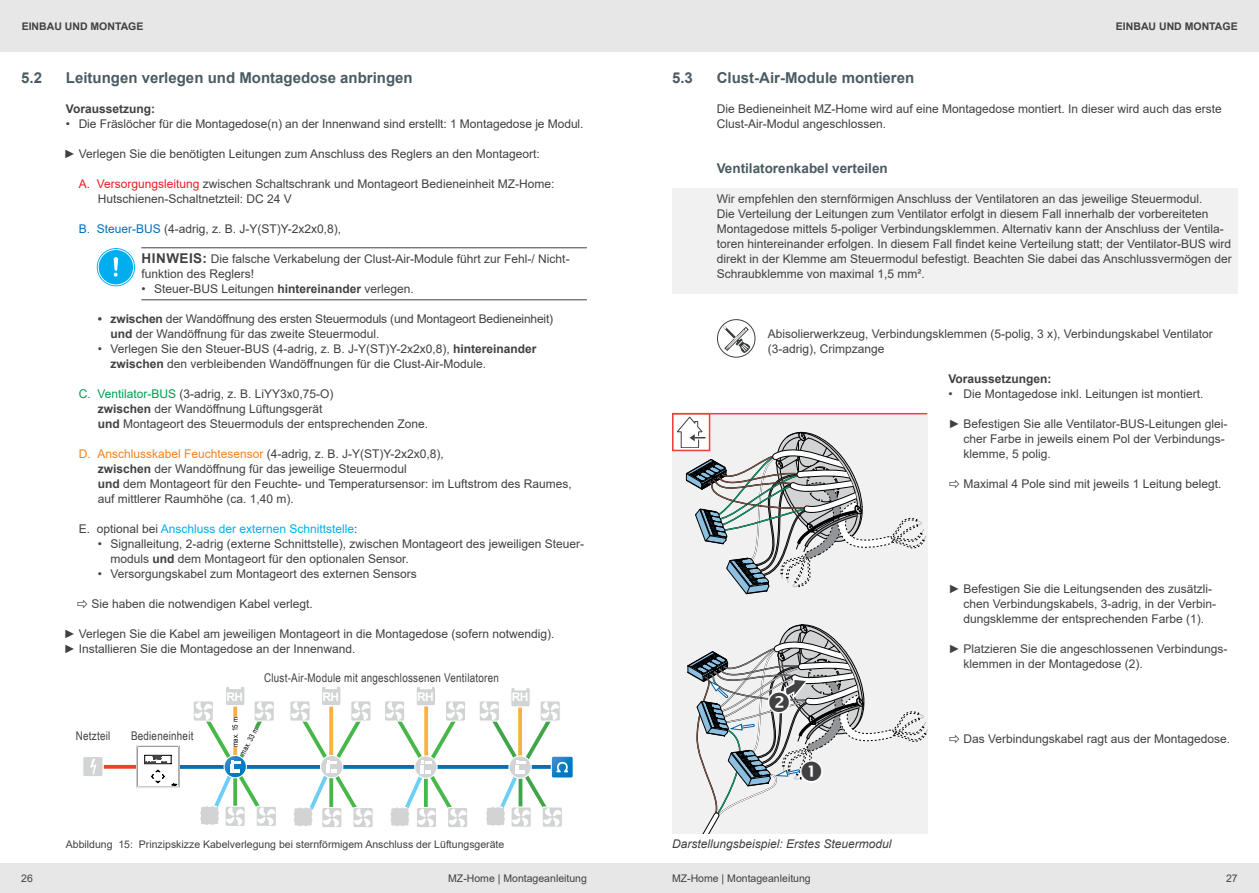
<style>
.page{position:relative;width:1259px;height:893px;background:#fff}
.page>*{position:absolute;margin:0;border:0;box-sizing:border-box;transform-origin:0 0}
.t1{font:700 15px "Arial";color:#4a5b63}
._3__Ebene{font:700 13.5px "Arial";color:#4a5b63}
.Fließtext{font:12px/15px "Arial";color:#414042}
.Signalwort_komplette{font:12px/15px "Arial";color:#414042}
.t2{font:12px "Arial Narrow";letter-spacing:.02em;color:#414042}
.t3{font:12px "Arial";color:#00aeef}
.Alternativ-Bildunter{font:italic 12px "Arial";color:#414042}
.Voraussetzung{font:700 12px "Arial";color:#414042}
.Fließtext-2{font:700 12px "Arial";letter-spacing:-.05em;color:#fff}
.t4{font:10.5px "Arial";color:#414042}
.t5{font:700 10.5px "Arial";color:#414042}
.t6{font:700 10.5px "Arial";color:#000}
.t7{font:7.5px "Arial Narrow";color:#000}
.t8{font:1.5px "Monotxt IV25";color:#414042}
.s1{font-style:italic}
.s2{color:#ed1d24}
.s3{color:#0072bc}
.s4{font-weight:700;font-size:13.5px}
.s5{font-weight:700}
.s6{color:#009f4f}
.s7{color:#f58220}
.s8{color:#414042}
</style>
<div class="page">
<div style="left:672px;top:188px;width:565px;height:105px;background:#f1f1f2"></div>
<div style="left:0;top:0;width:1259px;height:51px;background:#e7e7e7"></div>
<div style="left:0;top:863px;width:1259px;height:30px;background:#e7e7e7"></div>
<svg style="left:104px;top:765px;width:32px;height:4px"></svg>
<svg style="left:180px;top:765px;width:299px;height:4px"></svg>
<div style="left:83px;top:756px;width:20px;height:21px;background:#d1d3d4;border-radius:2px"></div>
<div style="left:82px;top:756px;width:22px;height:21px;border:1px solid #fff;border-radius:2px"></div>
<svg style="left:90px;top:759px;width:6px;height:16px"></svg>
<svg style="left:144px;top:754px;width:33px;height:31px"></svg>
<div style="left:136px;top:745px;width:44px;height:43px;border:2px solid #e6e7e8"></div>
<div style="left:551px;top:756px;width:23px;height:22px;border:1px solid #fff;border-radius:2px"></div>
<hr style="left:141px;top:247px;width:446px;height:1px;background:#414042">
<hr style="left:141px;top:299px;width:446px;height:1px;background:#414042">
<svg style="left:97px;top:248px;width:38px;height:38px"></svg>
<div style="left:98px;top:249px;width:36px;height:36px;border:1px solid #fff;border-radius:50%"></div>
<svg style="left:114px;top:257px;width:4px;height:20px"></svg>
<div style="left:672px;top:413px;width:255px;height:195px;background:#f1f1f2"></div>
<div style="left:672px;top:608px;width:255px;height:225px;background:#f1f1f2"></div>
<svg style="left:722px;top:325px;width:28px;height:28px"></svg>
<div style="left:717px;top:319px;width:38px;height:39px;border:1px solid #414042;border-radius:50%"></div>
<div style="left:673px;top:414px;width:36px;height:36px;background:#fff"></div>
<svg style="left:677px;top:417px;width:250px;height:177px"></svg>
<div style="left:672px;top:413px;width:38px;height:38px;border:2px solid #e74137"></div>
<hr style="left:672px;top:413px;width:255px;height:1px;background:#ef4136">
<svg style="left:193px;top:687px;width:84px;height:139px"></svg>
<div style="left:352px;top:807px;width:22px;height:21px;border:1px solid #fff;border-radius:2px"></div>
<svg style="left:289px;top:687px;width:84px;height:141px"></svg>
<svg style="left:384px;top:687px;width:84px;height:140px"></svg>
<div style="left:510px;top:806px;width:22px;height:22px;border:1px solid #fff;border-radius:2px"></div>
<div style="left:541px;top:806px;width:22px;height:22px;border:1px solid #fff;border-radius:2px"></div>
<div style="left:478px;top:700px;width:22px;height:22px;border:1px solid #fff;border-radius:2px"></div>
<svg style="left:479px;top:688px;width:94px;height:139px"></svg>
<svg style="left:687px;top:624px;width:240px;height:209px"></svg>
<p class="t5" style="left:22px;top:19px;width:123px">EINBAU UND MONTAGE</p>
<p class="t5" style="left:1116px;top:19px;width:123px">EINBAU UND MONTAGE</p>
<p class="t1" style="left:21px;top:67px;width:22px">5.2</p>
<p class="t1" style="left:66px;top:67px;width:348px">Leitungen verlegen und Montagedose anbringen</p>
<p class="Voraussetzung" style="left:66px;top:100px;width:91px">Voraussetzung:</p>
<p class="Fließtext" style="left:66px;top:116px;width:519px">• Die Fräslöcher für die Montagedose(n) an der Innenwand sind erstellt: 1 Montagedose je Modul.</p>
<p class="Fließtext" style="left:64px;top:146px;width:477px"><span class="s1">►</span> Verlegen Sie die benötigten Leitungen zum Anschluss des Reglers an den Montageort:</p>
<p class="Fließtext" style="left:98px;top:176px;width:458px;text-indent:-19px"><span class="s2">A. Versorgungsleitung</span> zwischen Schaltschrank und Montageort Bedieneinheit MZ-Home:<br>Hutschienen-Schaltnetzteil: DC 24 V</p>
<p class="Fließtext" style="left:79px;top:221px;width:264px"><span class="s3">B. Steuer-BUS</span> (4-adrig, z. B. J-Y(ST)Y-2x2x0,8),</p>
<p class="Signalwort_komplette" style="left:141px;top:251px;width:430px"><span class="s4">HINWEIS:</span> Die falsche Verkabelung der Clust-Air-Module führt zur Fehl-/ Nicht&shy;funktion des Reglers!</p>
<p class="Fließtext" style="left:141px;top:281px;width:274px">• Steuer-BUS Leitungen <span class="s5">hintereinander</span> verlegen.</p>
<p class="Fließtext" style="left:111px;top:311px;width:444px;text-indent:-13px"><span class="s5">• zwischen</span> der Wandöffnung des ersten Steuermoduls (und Montageort Bedieneinheit) <span class="s5">und</span> der Wandöffnung für das zweite Steuermodul.</p>
<p class="Fließtext" style="left:111px;top:341px;width:427px;text-indent:-13px">• Verlegen Sie den Steuer-BUS (4-adrig, z. B. J-Y(ST)Y-2x2x0,8), <span class="s5">hintereinander zwischen</span> den verbleibenden Wandöffnungen für die Clust-Air-Module.</p>
<p class="Fließtext" style="left:98px;top:386px;width:332px;text-indent:-19px"><span class="s6">C. Ventilator-BUS</span> (3-adrig, z. B. LiYY3x0,75-O)<br><span class="s5">zwischen</span> der Wandöffnung Lüftungsgerät<br><span class="s5">und</span> Montageort des Steuermoduls der entsprechenden Zone.</p>
<p class="Fließtext" style="left:98px;top:446px;width:475px;text-indent:-19px"><span class="s7">D. Anschlusskabel Feuchtesensor</span> (4-adrig, z. B. J-Y(ST)Y-2x2x0,8),<br><span class="s5">zwischen</span> der Wandöffnung für das jeweilige Steuermodul<br><span class="s5">und</span> dem Montageort für den Feuchte- und Temperatursensor: im Luftstrom des Raumes, auf mittlerer Raumhöhe (ca. 1,40 m).</p>
<p class="t3" style="left:79px;top:521px;width:280px"><span class="s8">E. optional bei</span> Anschluss der externen Schnittstelle<span class="s8">:</span></p>
<p class="Fließtext" style="left:111px;top:536px;width:475px;text-indent:-13px">• Signalleitung, 2-adrig (externe Schnittstelle), zwischen Montageort des jeweiligen Steuer&shy;moduls <span class="s5">und</span> dem Montageort für den optionalen Sensor.</p>
<p class="Fließtext" style="left:98px;top:566px;width:320px">• Versorgungskabel zum Montageort des externen Sensors</p>
<p class="Fließtext" style="left:91px;top:596px;width:223px">Sie haben die notwendigen Kabel verlegt.</p>
<p class="Fließtext" style="left:64px;top:626px;width:492px"><span class="s1">►</span> Verlegen Sie die Kabel am jeweiligen Montageort in die Montagedose (sofern notwendig).</p>
<p class="Fließtext" style="left:64px;top:641px;width:293px"><span class="s1">►</span> Installieren Sie die Montagedose an der Innenwand.</p>
<p class="t2" style="left:264px;top:669px;width:236px">Clust-Air-Module mit angeschlossenen Ventilatoren</p>
<p class="t2" style="left:76px;top:727px;width:36px">Netzteil</p>
<p class="t2" style="left:131px;top:727px;width:64px">Bedieneinheit</p>
<p class="t8" style="left:153px;top:755px;width:10px">inVENTer</p>
<p class="t8" style="left:153px;top:757px;width:9px">MZ-Home</p>
<p class="t8" style="left:145px;top:761px;width:13px">01.02.2018</p>
<p class="t8" style="left:161px;top:761px;width:7px">15:08</p>
<p class="Fließtext-2" style="left:226px;top:689px;width:18px">RH</p>
<p class="Fließtext-2" style="left:322px;top:689px;width:18px">RH</p>
<p class="Fließtext-2" style="left:417px;top:689px;width:18px">RH</p>
<p class="Fließtext-2" style="left:512px;top:689px;width:18px">RH</p>
<p class="t7" style="left:230px;top:747px;width:31px;rotate:-90deg">max. 15 m</p>
<p class="t7" style="left:237px;top:752px;width:31px;rotate:-61deg">max. 33 m</p>
<p class="t4" style="left:66px;top:837px;width:440px">Abbildung 15: Prinzipskizze Kabelverlegung bei sternförmigem Anschluss der Lüftungsgeräte</p>
<p class="t1" style="left:672px;top:67px;width:22px">5.3</p>
<p class="t1" style="left:716px;top:67px;width:199px">Clust-Air-Module montieren</p>
<p class="Fließtext" style="left:716px;top:101px;width:506px">Die Bedieneinheit MZ-Home wird auf eine Montagedose montiert. In dieser wird auch das erste<br>Clust-Air-Modul angeschlossen.</p>
<p class="_3__Ebene" style="left:716px;top:159px;width:173px">Ventilatorenkabel verteilen</p>
<p class="Fließtext" style="left:716px;top:191px;width:516px">Wir empfehlen den sternförmigen Anschluss der Ventilatoren an das jeweilige Steuermodul.<br>Die Verteilung der Leitungen zum Ventilator erfolgt in diesem Fall innerhalb der vorbereiteten Montagedose mittels 5-poliger Verbindungsklemmen. Alternativ kann der Anschluss der Ventila&shy;toren hintereinander erfolgen. In diesem Fall findet keine Verteilung statt; der Ventilator-BUS wird direkt in der Klemme am Steuermodul befestigt. Beachten Sie dabei das Anschlussvermögen der Schraubklemme von maximal 1,5 mm².</p>
<p class="Fließtext" style="left:767px;top:326px;width:446px">Abisolierwerkzeug, Verbindungsklemmen (5-polig, 3 x), Verbindungskabel Ventilator (3-adrig), Crimpzange</p>
<p class="Voraussetzung" style="left:948px;top:370px;width:105px">Voraussetzungen:</p>
<p class="Fließtext" style="left:948px;top:386px;width:256px">• Die Montagedose inkl. Leitungen ist montiert.</p>
<p class="Fließtext" style="left:963px;top:416px;width:266px;text-indent:-15px"><span class="s1">►</span> Befestigen Sie alle Ventilator-BUS-Leitungen glei&shy;cher Farbe in jeweils einem Pol der Verbindungs&shy;klemme, 5 polig.</p>
<p class="Fließtext" style="left:963px;top:476px;width:260px">Maximal 4 Pole sind mit jeweils 1 Leitung belegt.</p>
<p class="Fließtext" style="left:963px;top:581px;width:254px;text-indent:-15px"><span class="s1">►</span> Befestigen Sie die Leitungsenden des zusätzli&shy;chen Verbindungskabels, 3-adrig, in der Verbin&shy;dungsklemme der entsprechenden Farbe (1).</p>
<p class="Fließtext" style="left:963px;top:641px;width:266px;text-indent:-15px"><span class="s1">►</span> Platzieren Sie die angeschlossenen Verbindungs&shy;klemmen in der Montagedose (2).</p>
<p class="Alternativ-Bildunter" style="left:672px;top:836px;width:221px">Darstellungsbeispiel: Erstes Steuermodul</p>
<p class="Fließtext" style="left:963px;top:731px;width:268px">Das Verbindungskabel ragt aus der Montagedose.</p>
<p class="t6" style="left:21px;top:869px;width:13px">26</p>
<p class="t6" style="left:1226px;top:869px;width:13px">27</p>
<p class="t4" style="left:21px;top:871px;width:13px">26</p>
<p class="t4" style="left:448px;top:871px;width:140px">MZ-Home | Montageanleitung</p>
<p class="t4" style="left:672px;top:871px;width:140px">MZ-Home | Montageanleitung</p>
<p class="t4" style="left:1226px;top:871px;width:13px">27</p>
</div>
